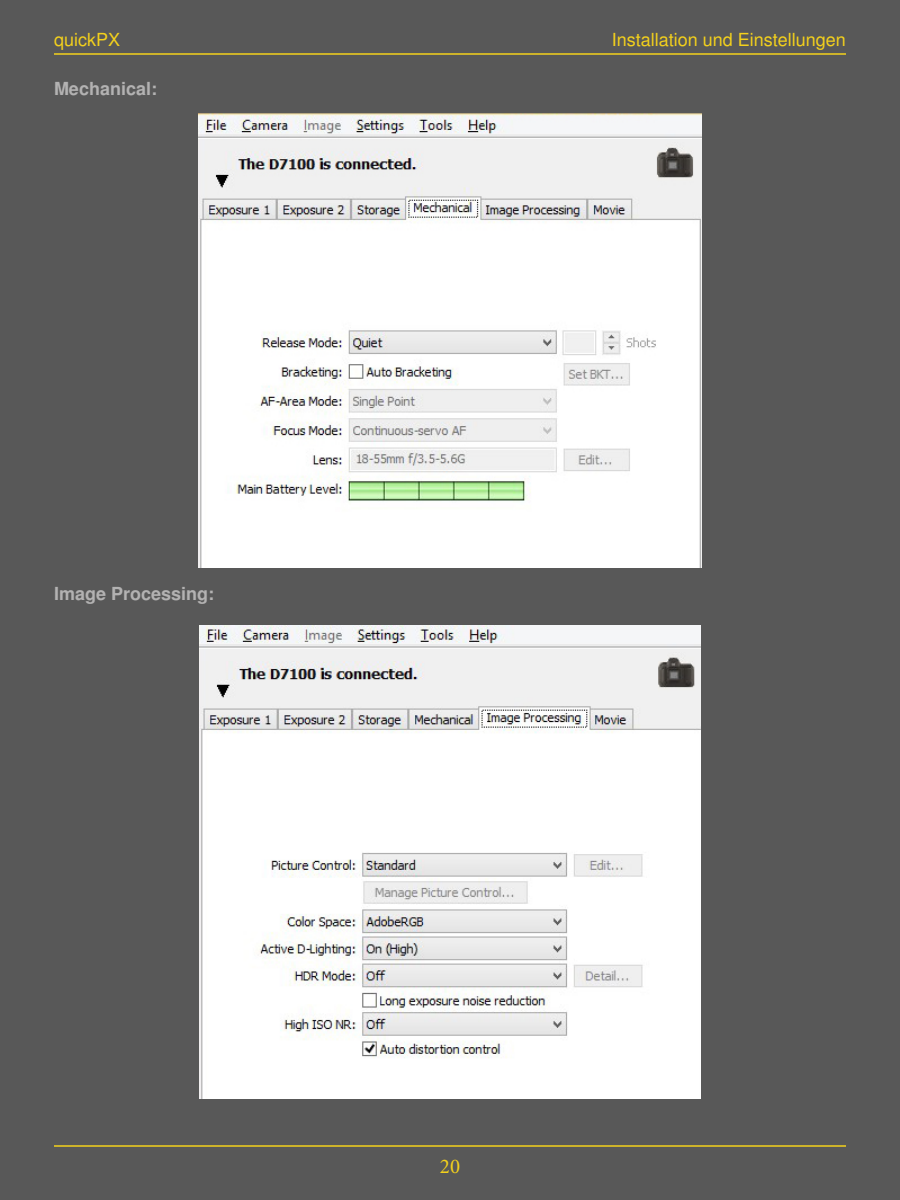
<style>
.page{position:relative;width:900px;height:1200px;background:#585858}
.page>*{position:absolute;margin:0;border:0;box-sizing:border-box;transform-origin:0 0}
.t1{font:21px "Minion Pro";color:#f4d11c}
.t2{font:18px "Sans";color:#f4d11c}
.t3{font:700 18px "Sans";color:#b3b2b2}
</style>
<div class="page">
<hr style="left:54px;top:53px;width:792px;height:2px;background:#f4d11c">
<hr style="left:54px;top:1145px;width:792px;height:2px;background:#f4d11c">
<img style="left:198px;top:113px;width:504px;height:455px">
<img style="left:199px;top:626px;width:502px;height:472px">
<p class="t2" style="left:54px;top:29px;width:68px">quickPX</p>
<p class="t2" style="left:612px;top:29px;width:236px">Installation und Einstellungen</p>
<p class="t3" style="left:54px;top:78px;width:105px">Mechanical:</p>
<p class="t3" style="left:54px;top:583px;width:162px">Image Processing:</p>
<p class="t1" style="left:440px;top:1152px;width:22px">20</p>
</div>
